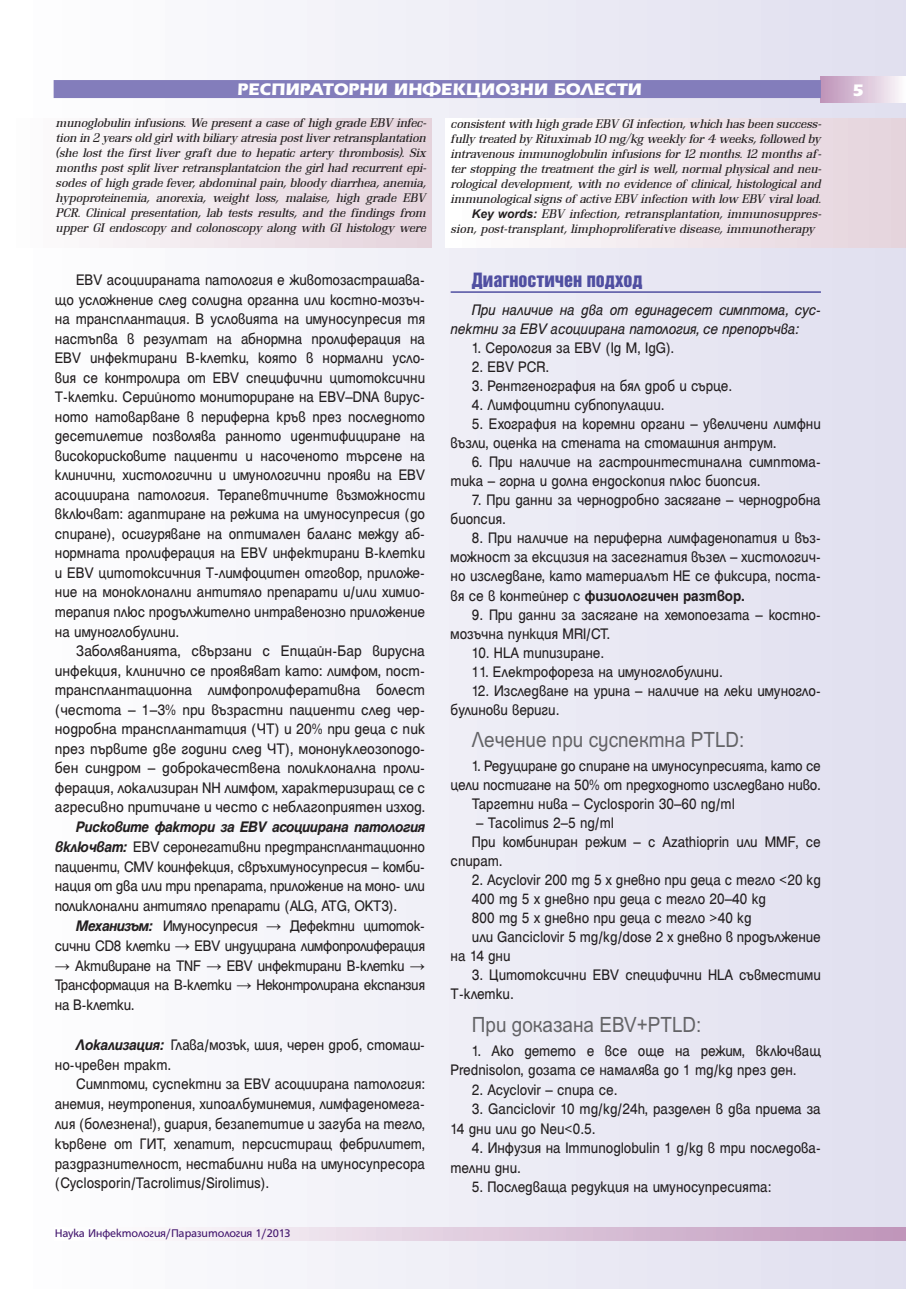
<style>
.page{position:relative;width:906px;height:1289px;background:#fff}
.page>*{position:absolute;margin:0;border:0;box-sizing:border-box;transform-origin:0 0}
.t1{font:21px "SP Ariel";color:#636366;scale:.9 1}
.t2{font:700 18px "Erika Bg";color:#fff}
.t3{font:18px "Helvetica Inserat Cyr Upright";color:#504fa1}
.t4{font:16.5px/19.5px "Helen Bg";letter-spacing:-.01em;color:#231f20;scale:.92 1}
.t5{font:16.5px/19.5px "Helen Bg";letter-spacing:-.01em;color:#231f20;text-align:justify;scale:.95 1}
.t6{font:italic 16.5px/19px "Helen Bg";letter-spacing:-.01em;color:#231f20;scale:.92 1}
.t7{font:italic 300 13.5px/15px "HS Renault Bg";letter-spacing:-.01em;color:#231f20;text-align:justify}
.t8{font:12px "HS Grotesk Bg";letter-spacing:-.01em;color:#43176e}
.s1{font-family:"Arial";font-weight:700;font-size:12px}
.s2{font-weight:700;font-style:italic}
.s3{font-family:"Arial"}
.s4{font-weight:700}
</style>
<div class="page">
<div style="left:1px;top:0;width:905px;height:1288px;background:linear-gradient(to right,#fff,#e0dfef)"></div>
<div style="left:821px;top:77px;width:85px;height:25px;background:linear-gradient(to right,#bd92b8,#fcfafc)"></div>
<svg style="left:55px;top:1227px;width:851px;height:13px"></svg>
<div style="left:54px;top:80px;width:767px;height:18px;background:#837dbb"></div>
<div style="left:445px;top:119px;width:461px;height:129px;background:linear-gradient(to right,#feffff,#e4d2db)"></div>
<div style="left:1px;top:118px;width:430px;height:130px;background:linear-gradient(to right,#feffff,#e4d3db)"></div>
<hr style="left:450px;top:291px;width:371px;height:2px;background:#504fa1">
<p class="t2" style="left:237px;top:83px;width:406px">РЕСПИРАТОРНИ ИНФЕКЦИОЗНИ БОЛЕСТИ</p>
<p class="t7" style="left:56px;top:116px;width:372px">munoglobulin infusions. We present a case of high grade EBV infec&shy;tion in 2 years old girl with biliary atresia post liver retransplantation (she lost the first liver graft due to hepatic artery thrombosis). Six months post split liver retransplantatcion the girl had recurrent epi&shy;sodes of high grade fever, abdominal pain, bloody diarrhea, anemia, hypoproteinemia, anorexia, weight loss, malaise, high grade EBV PCR. Clinical presentation, lab tests results, and the findings from upper GI endoscopy and colonoscopy along with GI histology were</p>
<p class="t7" style="left:450px;top:117px;width:372px">consistent with high grade EBV GI infection, which has been success-</p>
<p class="t7" style="left:450px;top:132px;width:372px">fully treated by Rituximab 10 mg/kg weekly for 4 weeks, followed by</p>
<p class="t7" style="left:450px;top:147px;width:372px">intravenous immunoglobulin infusions for 12 months. 12 months af-</p>
<p class="t7" style="left:450px;top:162px;width:372px">ter stopping the treatment the girl is well, normal physical and neu-</p>
<p class="t7" style="left:450px;top:177px;width:372px">rological development, with no evidence of clinical, histological and</p>
<p class="t7" style="left:450px;top:192px;width:372px">immunological signs of active EBV infection with low EBV viral load.</p>
<p class="t7" style="left:472px;top:207px;width:351px"><span class="s1">Key words:</span> EBV infection, retransplantation, immunosuppres-</p>
<p class="t7" style="left:450px;top:222px;width:366px">sion, post-transplant, limphoproliferative disease, immunotherapy</p>
<p class="t4" style="left:55px;top:271px;width:404px;text-align:justify;text-indent:21px">ЕВV асоциираната патология е животозастрашава&shy;що усложнение след солидна органна или костно-мозъч&shy;на трансплантация. В условията на имуносупресия тя настъпва в резултат на абнормна пролиферация на ЕВV инфектирани В-клетки, която в нормални усло&shy;вия се контролира от ЕВV специфични цитотоксични Т-клетки. Серийното мониториране на EBV–DNA вирус&shy;ното натоварване в пeриферна кръв през последното десетилетие позволява ранното идентифициране на високорисковите пациенти и насоченото търсене на клинични, хистологични и имунологични прояви на EBV асоциирана патология. Терапевтичните възможности включват: адаптиране на режима на имуносупресия (до спиране), осигуряване на оптимален баланс между аб&shy;нормната пролиферация на EBV инфектирани В-клетки и EBV цитотоксичния Т-лимфоцитен отговор, приложе&shy;ние на моноклонални антитяло препарати и/или химио&shy;терапия плюс продължително интравенозно приложение на имуноглобулини.</p>
<p class="t5" style="left:55px;top:642px;width:391px;text-indent:21px">Заболяванията, свързани с Епщайн-Бар вирусна инфекция, клинично се проявяват като: лимфом, пост&shy;трансплантационна лимфопролиферативна болест (честота – 1–3% при възрастни пациенти след чер&shy;нодробна трансплантатция (ЧТ) и 20% при деца с пик през първите две години след ЧТ), мононуклеозоподо&shy;бен синдром – доброкачествена поликлонална проли&shy;ферация, локализиран NH лимфом, характеризиращ се с агресивно притичане и често с неблагоприятен изход.</p>
<p class="t4" style="left:55px;top:818px;width:404px;text-align:justify;text-indent:21px"><span class="s2">Рисковите фактори за EBV асоциирана патология включват:</span> EBV серонегативни предтрансплантационно пациенти, CMV коинфекция, свръхимуносупресия – комби&shy;нация от два или три препарата, приложение на моно- или поликлонални антитяло препарати (ALG, ATG, ОКТ3).</p>
<p class="t4" style="left:55px;top:917px;width:404px;text-align:right"><span class="s2">Механизъм:</span> Имуносупресия <span class="s3">→</span> Дефектни цитоток&shy;сични СD8 клетки <span class="s3">→</span> EBV индуцирана лимфопролиферация</p>
<p class="t4" style="left:55px;top:956px;width:404px;text-align:justify"><span class="s3">→</span> Активиране на TNF <span class="s3">→</span> EBV инфектирани В-клетки <span class="s3">→ </span>Трансформация на В-клетки <span class="s3">→</span> Неконтролирана експанзия на В-клетки.</p>
<p class="t4" style="left:55px;top:1035px;width:404px;text-indent:21px"><span class="s2">Локализация:</span> Глава/мозък, шия, черен дроб, стомаш&shy;но-чревен тракт.</p>
<p class="t4" style="left:55px;top:1075px;width:404px;text-align:justify;text-indent:21px">Симптоми, суспектни за EBV асоциирана патология: анемия, неутропения, хипоалбуминемия, лимфаденомега&shy;лия (болезнена!), диария, безапетитие и загуба на тегло, кървене от ГИТ, хепатит, персистиращ фебрилитет, раздразнителност, нестабилни нива на имуносупресора (Cyclosporin/Tacrolimus/Sirolimus).</p>
<p class="t8" style="left:55px;top:1228px;width:237px">Наука Инфектология/Паразитология 1/2013</p>
<p class="t3" style="left:472px;top:272px;width:172px">Диагностичен подход</p>
<p class="t6" style="left:450px;top:301px;width:404px;text-indent:21px">При наличие на два от единадесет симптома, сус&shy;пектни за EBV асоциирана патология, се препоръчва:</p>
<p class="t4" style="left:472px;top:339px;width:221px">1. Серология за EBV (Ig M, IgG).</p>
<p class="t4" style="left:472px;top:358px;width:85px">2. EBV PCR.</p>
<p class="t4" style="left:472px;top:377px;width:284px">3. Рентгенография на бял дроб и сърце.</p>
<p class="t4" style="left:472px;top:396px;width:211px">4. Лимфоцитни субпопулации.</p>
<p class="t4" style="left:450px;top:415px;width:404px;line-height:19px;text-indent:21px">5. Ехография на коремни органи – увеличени лимфни възли, оценка на стената на стомашния антрум.</p>
<p class="t4" style="left:450px;top:453px;width:404px;line-height:19px;text-indent:21px">6. При наличие на гастроинтестинална симптома&shy;тика – горна и долна ендоскопия плюс биопсия.</p>
<p class="t4" style="left:450px;top:491px;width:404px;line-height:19px;text-indent:21px">7. При данни за чернодробно засягане – чернодробна биопсия.</p>
<p class="t4" style="left:450px;top:530px;width:404px;line-height:19px;text-align:justify;text-indent:21px">8. При наличие на периферна лимфаденопатия и въз&shy;можност за ексцизия на засегнатия възел – хистологич&shy;но изследване, като материалът НЕ се фиксира, поста&shy;вя се в контейнер с <span class="s4">физиологичен разтвор.</span></p>
<p class="t4" style="left:450px;top:606px;width:404px;line-height:19px;text-indent:21px">9. При данни за засягане на хемопоезата – костно&shy;мозъчна пункция MRI/CT.</p>
<p class="t4" style="left:472px;top:644px;width:145px">10. HLA типизиране.</p>
<p class="t4" style="left:472px;top:663px;width:274px">11. Електрофореза на имуноглобулини.</p>
<p class="t4" style="left:450px;top:682px;width:404px;line-height:19px;text-indent:21px">12. Изследване на урина – наличие на леки имуногло&shy;булинови вериги.</p>
<p class="t1" style="left:472px;top:732px;width:304px">Лечение при суспектна PTLD:</p>
<p class="t4" style="left:472px;top:757px;width:381px">1. Редуциране до спиране на имуносупресията, като се</p>
<p class="t4" style="left:450px;top:776px;width:404px">цели постигане на 50% от предходното изследвано ниво.</p>
<p class="t4" style="left:472px;top:795px;width:287px">Таргетни нива – Cyclosporin 30–60 ng/ml</p>
<p class="t4" style="left:476px;top:814px;width:152px">– Tacolimus 2–5 ng/ml</p>
<p class="t4" style="left:472px;top:833px;width:381px">При комбиниран режим – с Azathioprin или MMF, се</p>
<p class="t4" style="left:450px;top:852px;width:58px">спират.</p>
<p class="t4" style="left:472px;top:871px;width:381px">2. Acyclovir 200 mg 5 x дневно при деца с тегло &lt;20 kg</p>
<p class="t4" style="left:472px;top:890px;width:321px">400 mg 5 x дневно при деца с тегло 20–40 kg</p>
<p class="t4" style="left:472px;top:909px;width:306px">800 mg 5 x дневно при деца с тегло &gt;40 kg</p>
<p class="t4" style="left:472px;top:928px;width:381px">или Ganciclovir 5 mg/kg/dose 2 х дневно в продължение</p>
<p class="t4" style="left:450px;top:947px;width:67px">на 14 дни</p>
<p class="t4" style="left:450px;top:966px;width:404px;line-height:19px;text-indent:21px">3. Цитотоксични EBV специфични HLA съвместими<br>Т-клетки.</p>
<p class="t1" style="left:472px;top:1016px;width:256px">При доказана EBV+PTLD:</p>
<p class="t4" style="left:450px;top:1041px;width:404px;text-indent:21px">1. Aко детето е все още на режим, включващ<br>Prednisolon, дозата се намалява до 1 mg/kg през ден.</p>
<p class="t4" style="left:472px;top:1080px;width:160px">2. Acyclovir – спира се.</p>
<p class="t4" style="left:450px;top:1100px;width:404px;text-indent:21px">3. Ganciclovir 10 mg/kg/24h, разделен в два приема за<br>14 дни или до Neu&lt;0.5.</p>
<p class="t4" style="left:450px;top:1139px;width:404px;text-indent:21px">4. Инфузия на Immunoglobulin 1 g/kg в три последова&shy;телни дни.</p>
<p class="t4" style="left:472px;top:1178px;width:327px">5. Последваща редукция на имуносупресията:</p>
<p class="t2" style="left:852px;top:84px;width:13px">5</p>
</div>
